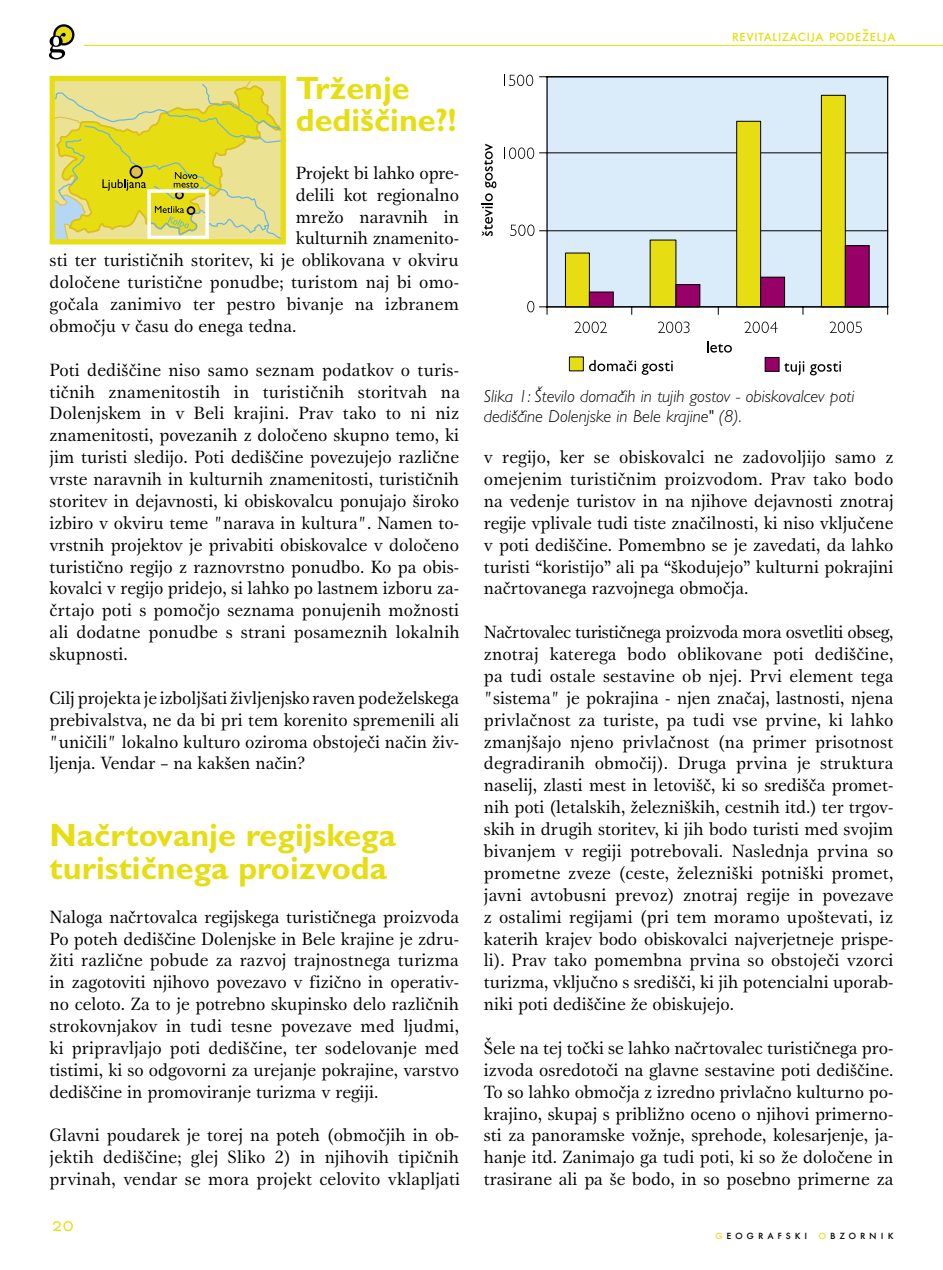
<style>
.page{position:relative;width:943px;height:1270px;background:#fff}
.page>*{position:absolute;margin:0;border:0;box-sizing:border-box;transform-origin:0 0}
.mednaslov{font:700 32.38px/32.7px "SLO Gill Sans";color:#e6de13}
.t1{font:19.25px "Futura SCTEE";color:#e6de13}
.body_text{font:18.38px/21.9px "Gamma Itc TEE";color:#000;text-align:justify}
.clanek{font:18.38px "Futura SCTEE";color:#e6de13}
.fotka{font:italic 300 17.5px/19.2px "SLO Gill Sans";color:#000}
.t2{font:14px "Futura SCTEE";letter-spacing:.25em;color:#000}
.s1{color:#e6de13}
</style>
<div class="page">
<hr style="left:84px;top:45px;width:859px;height:1px;background:#e6de13">
<svg style="left:49px;top:24px;width:25px;height:35px"></svg>
<svg style="left:56px;top:82px;width:224px;height:156px;background:#dfda59"></svg>
<div style="left:50px;top:76px;width:236px;height:168px;border:5px solid #e6de13"></div>
<svg style="left:539px;top:76px;width:349px;height:239px;background:#d1d7c9"></svg>
<svg style="left:527px;top:301px;width:7px;height:11px"></svg>
<svg style="left:510px;top:225px;width:24px;height:11px"></svg>
<svg style="left:504px;top:147px;width:30px;height:12px"></svg>
<svg style="left:504px;top:75px;width:29px;height:11px"></svg>
<svg style="left:574px;top:322px;width:33px;height:11px"></svg>
<svg style="left:658px;top:322px;width:31px;height:11px"></svg>
<svg style="left:744px;top:322px;width:33px;height:11px"></svg>
<svg style="left:829px;top:322px;width:32px;height:11px"></svg>
<div style="left:569px;top:357px;width:14px;height:14px;background:#e6de13"></div>
<div style="left:569px;top:357px;width:14px;height:14px;border:1px solid #000"></div>
<svg style="left:589px;top:360px;width:83px;height:15px"></svg>
<svg style="left:707px;top:341px;width:25px;height:12px"></svg>
<svg style="left:481px;top:144px;width:15px;height:92px"></svg>
<div style="left:765px;top:357px;width:14px;height:14px;background:#970066"></div>
<div style="left:764px;top:357px;width:15px;height:15px;border:1px solid #000"></div>
<svg style="left:784px;top:361px;width:20px;height:14px"></svg>
<svg style="left:810px;top:361px;width:31px;height:14px"></svg>
<div style="left:147px;top:189px;width:62px;height:50px;border:4px solid #fff"></div>
<p class="mednaslov" style="left:296px;top:71px;width:162px">Trženje dediščine?!</p>
<p class="body_text" style="left:296px;top:162px;width:165px">Projekt bi lahko opre-</p>
<p class="body_text" style="left:296px;top:184px;width:165px">delili kot regionalno</p>
<p class="body_text" style="left:296px;top:206px;width:165px">mrežo naravnih in</p>
<p class="body_text" style="left:296px;top:228px;width:165px">kulturnih znamenito-</p>
<p class="body_text" style="left:50px;top:249px;width:410px">sti ter turističnih storitev, ki je oblikovana v okviru</p>
<p class="body_text" style="left:50px;top:271px;width:411px">določene turistične ponudbe; turistom naj bi omo-</p>
<p class="body_text" style="left:50px;top:293px;width:411px">gočala zanimivo ter pestro bivanje na izbranem</p>
<p class="body_text" style="left:50px;top:315px;width:248px">območju v času do enega tedna.</p>
<p class="body_text" style="left:50px;top:359px;width:412px">Poti dediščine niso samo seznam podatkov o turis&shy;tičnih znamenitostih in turističnih storitvah na Dolenjskem in v Beli krajini. Prav tako to ni niz znamenitosti, povezanih z določeno skupno temo, ki jim turisti sledijo. Poti dediščine povezujejo različne vrste naravnih in kulturnih znamenitosti, turističnih storitev in dejavnosti, ki obiskovalcu ponujajo široko izbiro v okviru teme "narava in kultura". Namen to&shy;vrstnih projektov je privabiti obiskovalce v določeno turistično regijo z raznovrstno ponudbo. Ko pa obis&shy;kovalci v regijo pridejo, si lahko po lastnem izboru za&shy;črtajo poti s pomočjo seznama ponujenih možnosti ali dodatne ponudbe s strani posameznih lokalnih skupnosti.</p>
<p class="body_text" style="left:50px;top:687px;width:411px">Cilj projekta je izboljšati življenjsko raven podeželskega prebivalstva, ne da bi pri tem korenito spremenili ali "uničili" lokalno kulturo oziroma obstoječi način živ&shy;ljenja. Vendar – na kakšen način?</p>
<p class="mednaslov" style="left:50px;top:819px;width:348px">Načrtovanje regijskega turističnega proizvoda</p>
<p class="body_text" style="left:50px;top:906px;width:411px">Naloga načrtovalca regijskega turističnega proizvoda Po poteh dediščine Dolenjske in Bele krajine je zdru&shy;žiti različne pobude za razvoj trajnostnega turizma in zagotoviti njihovo povezavo v fizično in operativ&shy;no celoto. Za to je potrebno skupinsko delo različnih strokovnjakov in tudi tesne povezave med ljudmi, ki pripravljajo poti dediščine, ter sodelovanje med tistimi, ki so odgovorni za urejanje pokrajine, varstvo dediščine in promoviranje turizma v regiji.</p>
<p class="body_text" style="left:50px;top:1124px;width:412px">Glavni poudarek je torej na poteh (območjih in ob&shy;jektih dediščine; glej Sliko 2) in njihovih tipičnih prvinah, vendar se mora projekt celovito vklapljati</p>
<p class="t1" style="left:52px;top:1214px;width:23px">20</p>
<p class="clanek" style="left:731px;top:25px;width:166px">revitalizacija podeželja</p>
<p class="fotka" style="left:484px;top:387px;width:372px">Slika 1: Število domačih in tujih gostov - obiskovalcev poti dediščine Dolenjske in Bele krajine" (8).</p>
<p class="body_text" style="left:484px;top:446px;width:411px">v regijo, ker se obiskovalci ne zadovoljijo samo z omejenim turističnim proizvodom. Prav tako bodo na vedenje turistov in na njihove dejavnosti znotraj regije vplivale tudi tiste značilnosti, ki niso vključene v poti dediščine. Pomembno se je zavedati, da lahko turisti “koristijo” ali pa “škodujejo” kulturni pokrajini načrtovanega razvojnega območja.</p>
<p class="body_text" style="left:484px;top:621px;width:411px">Načrtovalec turističnega proizvoda mora osvetliti obseg, znotraj katerega bodo oblikovane poti dediščine, pa tudi ostale sestavine ob njej. Prvi element tega "sistema" je pokrajina - njen značaj, lastnosti, njena privlačnost za turiste, pa tudi vse prvine, ki lahko zmanjšajo njeno privlačnost (na primer prisotnost degradiranih območij). Druga prvina je struktura naselij, zlasti mest in letovišč, ki so središča promet&shy;nih poti (letalskih, železniških, cestnih itd.) ter trgov&shy;skih in drugih storitev, ki jih bodo turisti med svojim bivanjem v regiji potrebovali. Naslednja prvina so prometne zveze (ceste, železniški potniški promet, javni avtobusni prevoz) znotraj regije in povezave z ostalimi regijami (pri tem moramo upoštevati, iz katerih krajev bodo obiskovalci najverjetneje prispe&shy;li). Prav tako pomembna prvina so obstoječi vzorci turizma, vključno s središči, ki jih potencialni uporab&shy;niki poti dediščine že obiskujejo.</p>
<p class="body_text" style="left:484px;top:1037px;width:411px">Šele na tej točki se lahko načrtovalec turističnega pro&shy;izvoda osredotoči na glavne sestavine poti dediščine.<br>To so lahko območja z izredno privlačno kulturno po&shy;krajino, skupaj s približno oceno o njihovi primerno&shy;sti za panoramske vožnje, sprehode, kolesarjenje, ja&shy;hanje itd. Zanimajo ga tudi poti, ki so že določene in trasirane ali pa še bodo, in so posebno primerne za</p>
<p class="t2" style="left:715px;top:1226px;width:180px"><span class="s1">g</span>eografski <span class="s1">o</span>bzornik</p>
</div>
